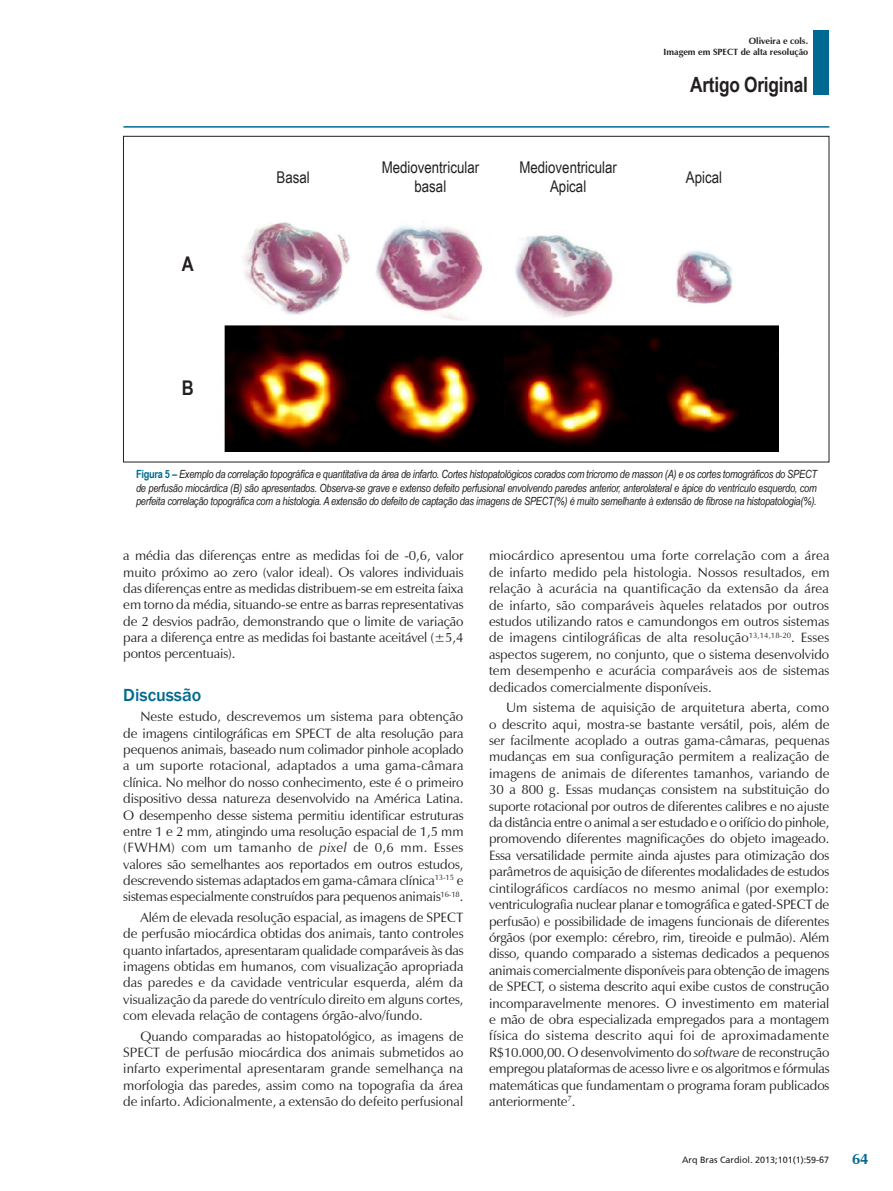
<style>
.page{position:relative;width:893px;height:1191px;background:#fff}
.page>*{position:absolute;margin:0;border:0;box-sizing:border-box;transform-origin:0 0}
.t1{font:700 21px "Arial Narrow";letter-spacing:-.01em;color:#231f20}
.t2{font:700 20.25px "Arial Narrow";color:#231f20}
._02_-_TITULO_-_MATER{font:500 18px "Franklin Gothic";color:#006991}
.t3{font:16.2px "Arial Narrow";color:#231f20}
.t4{font:700 15px "Zapf Humanist 601 BT";color:#006991}
._01-TEXTO_BASICO{font:13.5px/16.4px "Zapf Humanist 601 BT";letter-spacing:-.005em;color:#231f20;text-align:justify}
._06_-_LEGENDA_FIGURA{font:italic 11.25px/13.5px "Arial Narrow";letter-spacing:-.02em;color:#231f20;text-align:justify}
.t5{font:700 9px "Zapf Humanist 601 BT";color:#231f20}
.t6{font:9px "Frutiger";color:#231f20}
.s1{font-weight:700;font-style:normal;color:#006991}
.s2{font-style:italic}
</style>
<div class="page">
<hr style="left:123px;top:126px;width:706px;height:2px;background:#006991">
<div style="left:813px;top:30px;width:16px;height:64px;background:#006991"></div>
<img style="left:224px;top:221px;width:554px;height:231px">
<p class="t2" style="left:182px;top:249px;width:13px">A</p>
<p class="t3" style="left:276px;top:165px;width:35px">Basal</p>
<p class="t3" style="left:382px;top:155px;width:99px">Medioventricular</p>
<p class="t3" style="left:415px;top:175px;width:33px">basal</p>
<p class="t3" style="left:519px;top:155px;width:99px">Medioventricular</p>
<p class="t3" style="left:550px;top:175px;width:38px">Apical</p>
<p class="t5" style="left:749px;top:36px;width:61px">Oliveira e cols.</p>
<p class="t5" style="left:663px;top:47px;width:146px">Imagem em SPECT de alta resolução</p>
<h1 class="t1" style="left:690px;top:69px;width:119px">Artigo Original</h1>
<p class="t3" style="left:686px;top:165px;width:38px">Apical</p>
<p class="t2" style="left:182px;top:372px;width:13px">B</p>
<p class="_06_-_LEGENDA_FIGURA" style="left:136px;top:467px;width:683px"><span class="s1">Figura 5 –</span> Exemplo da correlação topográfica e quantitativa da área de infarto. Cortes histopatológicos corados com tricromo de masson (A) e os cortes tomográficos do SPECT de perfusão miocárdica (B) são apresentados. Observa-se grave e extenso defeito perfusional envolvendo paredes anterior, anterolateral e ápice do ventrículo esquerdo, com perfeita correlação topográfica com a histologia. A extensão do defeito de captação das imagens de SPECT(%) é muito semelhante à extensão de fibrose na histopatologia(%).</p>
<p class="_01-TEXTO_BASICO" style="left:123px;top:547px;width:342px">a média das diferenças entre as medidas foi de -0,6, valor muito próximo ao zero (valor ideal). Os valores individuais das diferenças entre as medidas distribuem-se em estreita faixa em torno da média, situando-se entre as barras representativas de 2 desvios padrão, demonstrando que o limite de variação para a diferença entre as medidas foi bastante aceitável (±5,4 pontos percentuais).</p>
<p class="_02_-_TITULO_-_MATER" style="left:123px;top:683px;width:80px">Discussão</p>
<p class="_01-TEXTO_BASICO" style="left:123px;top:708px;width:342px;text-indent:17px">Neste estudo, descrevemos um sistema para obtenção de imagens cintilográficas em SPECT de alta resolução para pequenos animais, baseado num colimador pinhole acoplado a um suporte rotacional, adaptados a uma gama-câmara clínica. No melhor do nosso conhecimento, este é o primeiro dispositivo dessa natureza desenvolvido na América Latina.<br>O desempenho desse sistema permitiu identificar estruturas entre 1 e 2 mm, atingindo uma resolução espacial de 1,5 mm (FWHM) com um tamanho de <span class="s2">pixel</span> de 0,6 mm. Esses valores são semelhantes aos reportados em outros estudos, descrevendo sistemas adaptados em gama-câmara clínica<sup>13-15</sup> e sistemas especialmente construídos para pequenos animais<sup>16-18</sup>.</p>
<p class="_01-TEXTO_BASICO" style="left:123px;top:909px;width:342px;text-indent:17px">Além de elevada resolução espacial, as imagens de SPECT de perfusão miocárdica obtidas dos animais, tanto controles quanto infartados, apresentaram qualidade comparáveis às das imagens obtidas em humanos, com visualização apropriada das paredes e da cavidade ventricular esquerda, além da visualização da parede do ventrículo direito em alguns cortes, com elevada relação de contagens órgão-alvo/fundo.</p>
<p class="_01-TEXTO_BASICO" style="left:123px;top:1027px;width:342px;text-indent:17px">Quando comparadas ao histopatológico, as imagens de SPECT de perfusão miocárdica dos animais submetidos ao infarto experimental apresentaram grande semelhança na morfologia das paredes, assim como na topografia da área de infarto. Adicionalmente, a extensão do defeito perfusional</p>
<p class="_01-TEXTO_BASICO" style="left:489px;top:547px;width:342px">miocárdico apresentou uma forte correlação com a área de infarto medido pela histologia. Nossos resultados, em relação à acurácia na quantificação da extensão da área de infarto, são comparáveis àqueles relatados por outros estudos utilizando ratos e camundongos em outros sistemas de imagens cintilográficas de alta resolução<sup>13,14,18-20</sup>. Esses aspectos sugerem, no conjunto, que o sistema desenvolvido tem desempenho e acurácia comparáveis aos de sistemas dedicados comercialmente disponíveis.</p>
<p class="_01-TEXTO_BASICO" style="left:489px;top:699px;width:342px;text-indent:17px">Um sistema de aquisição de arquitetura aberta, como o descrito aqui, mostra-se bastante versátil, pois, além de ser facilmente acoplado a outras gama-câmaras, pequenas mudanças em sua configuração permitem a realização de imagens de animais de diferentes tamanhos, variando de 30 a 800 g. Essas mudanças consistem na substituição do suporte rotacional por outros de diferentes calibres e no ajuste da distância entre o animal a ser estudado e o orifício do pinhole, promovendo diferentes magnificações do objeto imageado.<br>Essa versatilidade permite ainda ajustes para otimização dos parâmetros de aquisição de diferentes modalidades de estudos cintilográficos cardíacos no mesmo animal (por exemplo: ventriculografia nuclear planar e tomográfica e gated-SPECT de perfusão) e possibilidade de imagens funcionais de diferentes órgãos (por exemplo: cérebro, rim, tireoide e pulmão). Além disso, quando comparado a sistemas dedicados a pequenos animais comercialmente disponíveis para obtenção de imagens de SPECT, o sistema descrito aqui exibe custos de construção incomparavelmente menores. O investimento em material e mão de obra especializada empregados para a montagem física do sistema descrito aqui foi de aproximadamente R$10.000,00. O desenvolvimento do <span class="s2">software</span> de reconstrução empregou plataformas de acesso livre e os algoritmos e fórmulas matemáticas que fundamentam o programa foram publicados anteriormente<sup>7</sup>.</p>
<p class="t6" style="left:682px;top:1154px;width:149px">Arq Bras Cardiol. 2013;101(1):59-67</p>
<p class="t4" style="left:852px;top:1149px;width:18px">64</p>
</div>
